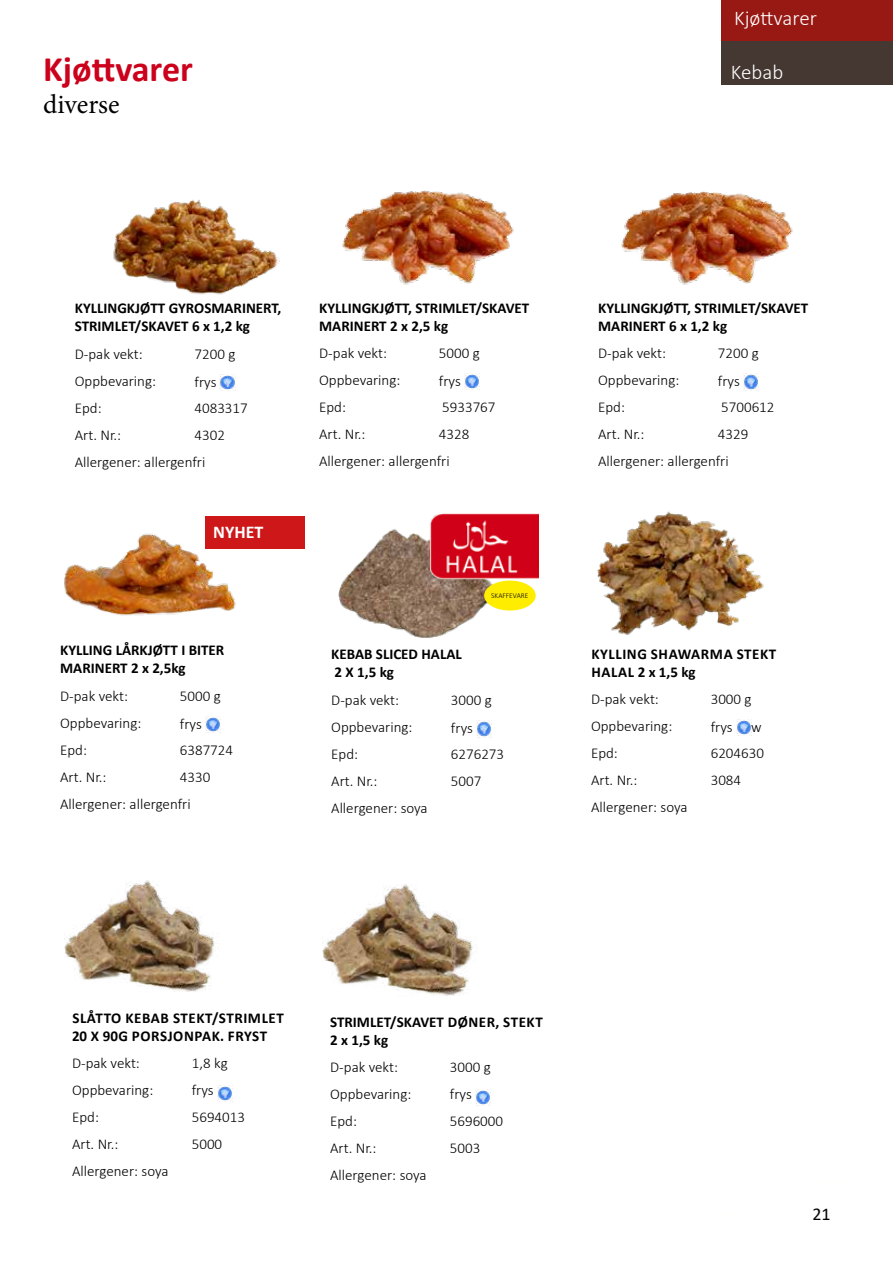
<style>
.page{position:relative;width:893px;height:1263px;background:#fff}
.page>*{position:absolute;margin:0;border:0;box-sizing:border-box;transform-origin:0 0}
.t1{font:700 36px "Calibri";color:#cc021c}
.t2{font:27px "Minion Pro";letter-spacing:-.005em;color:#000}
.t3{font:300 21px "Calibri";color:#fff}
.t4{font:700 18px "Calibri";color:#fff}
.t5{font:18px "Calibri";color:#000}
.t6{font:300 15px/27px "Calibri";color:#000}
.t7{font:700 15px/18px "Calibri";color:#000}
.t8{font:700 15px/18px "Calibri";letter-spacing:.04em;color:#000}
.t9{font:300 7.35px "Calibri";color:#000}
</style>
<div class="page">
<img style="left:476px;top:721px;width:15px;height:16px">
<img style="left:304px;top:516px;width:217px;height:122px">
<img style="left:430px;top:513px;width:108px;height:66px">
<img style="left:113px;top:200px;width:167px;height:95px">
<img style="left:220px;top:374px;width:15px;height:17px">
<img style="left:205px;top:716px;width:15px;height:17px">
<img style="left:597px;top:511px;width:167px;height:124px">
<img style="left:736px;top:719px;width:15px;height:17px">
<img style="left:342px;top:190px;width:172px;height:95px">
<img style="left:464px;top:374px;width:15px;height:16px">
<img style="left:621px;top:191px;width:172px;height:94px">
<img style="left:743px;top:374px;width:15px;height:16px">
<img style="left:475px;top:1089px;width:15px;height:16px">
<img style="left:217px;top:1085px;width:15px;height:17px">
<img style="left:322px;top:884px;width:151px;height:112px">
<img style="left:64px;top:880px;width:151px;height:112px">
<div style="left:205px;top:516px;width:99px;height:33px;background:#cd1719"></div>
<img style="left:64px;top:534px;width:172px;height:82px">
<div style="left:484px;top:580px;width:52px;height:30px;background:#ffed00;border-radius:50%"></div>
<div style="left:721px;top:41px;width:172px;height:44px;background:#453731"></div>
<div style="left:721px;top:0;width:172px;height:40px;background:#981914"></div>
<h1 class="t1" style="left:43px;top:44px;width:151px">Kjøttvarer</h1>
<h2 class="t2" style="left:43px;top:87px;width:78px">diverse</h2>
<h3 class="t3" style="left:734px;top:5px;width:84px">Kjøttvarer</h3>
<h3 class="t3" style="left:731px;top:59px;width:54px">Kebab</h3>
<p class="t7" style="left:75px;top:299px;width:208px">KYLLINGKJØTT GYROSMARINERT,<br>STRIMLET/SKAVET 6 x 1,2 kg</p>
<p class="t6" style="left:75px;top:340px;width:69px">D-pak vekt:</p>
<p class="t6" style="left:195px;top:340px;width:42px">7200 g</p>
<p class="t6" style="left:75px;top:367px;width:83px">Oppbevaring:</p>
<p class="t6" style="left:195px;top:368px;width:23px">frys</p>
<p class="t6" style="left:75px;top:394px;width:28px">Epd:</p>
<p class="t6" style="left:195px;top:394px;width:55px">4083317</p>
<p class="t6" style="left:75px;top:421px;width:48px">Art. Nr.:</p>
<p class="t6" style="left:75px;top:421px;width:152px;text-indent:120px">4302<br>Allergener: allergenfri</p>
<p class="t4" style="left:213px;top:519px;width:52px">NYHET</p>
<p class="t7" style="left:60px;top:641px;width:166px">KYLLING LÅRKJØTT I BITER<br>MARINERT 2 x 2,5kg</p>
<p class="t6" style="left:60px;top:682px;width:69px">D-pak vekt:</p>
<p class="t6" style="left:180px;top:682px;width:42px">5000 g</p>
<p class="t6" style="left:60px;top:709px;width:83px">Oppbevaring:</p>
<p class="t6" style="left:180px;top:710px;width:23px">frys</p>
<p class="t6" style="left:60px;top:736px;width:28px">Epd:</p>
<p class="t6" style="left:180px;top:736px;width:55px">6387724</p>
<p class="t6" style="left:60px;top:763px;width:48px">Art. Nr.:</p>
<p class="t6" style="left:60px;top:763px;width:152px;text-indent:120px">4330<br>Allergener: allergenfri</p>
<p class="t7" style="left:319px;top:299px;width:212px">KYLLINGKJØTT, STRIMLET/SKAVET<br>MARINERT 2 x 2,5 kg</p>
<p class="t6" style="left:319px;top:339px;width:69px">D-pak vekt:</p>
<p class="t6" style="left:439px;top:339px;width:42px">5000 g</p>
<p class="t6" style="left:319px;top:366px;width:83px">Oppbevaring:</p>
<p class="t6" style="left:439px;top:367px;width:23px">frys</p>
<p class="t6" style="left:319px;top:393px;width:28px">Epd:</p>
<p class="t6" style="left:442px;top:393px;width:55px">5933767</p>
<p class="t6" style="left:319px;top:420px;width:48px">Art. Nr.:</p>
<p class="t6" style="left:319px;top:420px;width:152px;text-indent:120px">4328<br>Allergener: allergenfri</p>
<p class="t9" style="left:491px;top:590px;width:39px">SKAFFEVARE</p>
<p class="t7" style="left:331px;top:645px;width:132px">KEBAB SLICED HALAL<br>2 X 1,5 kg</p>
<p class="t6" style="left:331px;top:686px;width:69px">D-pak vekt:</p>
<p class="t6" style="left:451px;top:686px;width:42px">3000 g</p>
<p class="t6" style="left:331px;top:713px;width:83px">Oppbevaring:</p>
<p class="t6" style="left:451px;top:714px;width:23px">frys</p>
<p class="t6" style="left:331px;top:740px;width:28px">Epd:</p>
<p class="t6" style="left:451px;top:740px;width:55px">6276273</p>
<p class="t6" style="left:331px;top:767px;width:48px">Art. Nr.:</p>
<p class="t6" style="left:451px;top:767px;width:32px">5007</p>
<p class="t6" style="left:331px;top:794px;width:98px">Allergener: soya</p>
<p class="t7" style="left:598px;top:299px;width:212px">KYLLINGKJØTT, STRIMLET/SKAVET<br>MARINERT 6 x 1,2 kg</p>
<p class="t6" style="left:598px;top:340px;width:69px">D-pak vekt:</p>
<p class="t6" style="left:718px;top:340px;width:42px">7200 g</p>
<p class="t6" style="left:598px;top:367px;width:83px">Oppbevaring:</p>
<p class="t6" style="left:718px;top:368px;width:23px">frys</p>
<p class="t6" style="left:598px;top:394px;width:28px">Epd:</p>
<p class="t6" style="left:721px;top:394px;width:55px">5700612</p>
<p class="t6" style="left:598px;top:421px;width:48px">Art. Nr.:</p>
<p class="t6" style="left:598px;top:421px;width:152px;text-indent:120px">4329<br>Allergener: allergenfri</p>
<p class="t8" style="left:591px;top:644px;width:187px">KYLLING SHAWARMA STEKT<br>HALAL 2 x 1,5 kg</p>
<p class="t6" style="left:591px;top:685px;width:69px">D-pak vekt:</p>
<p class="t6" style="left:711px;top:685px;width:42px">3000 g</p>
<p class="t6" style="left:591px;top:712px;width:83px">Oppbevaring:</p>
<p class="t6" style="left:711px;top:713px;width:53px">frys w</p>
<p class="t6" style="left:591px;top:739px;width:28px">Epd:</p>
<p class="t6" style="left:711px;top:739px;width:55px">6204630</p>
<p class="t6" style="left:591px;top:766px;width:48px">Art. Nr.:</p>
<p class="t6" style="left:711px;top:766px;width:32px">3084</p>
<p class="t6" style="left:591px;top:793px;width:98px">Allergener: soya</p>
<p class="t8" style="left:72px;top:1008px;width:213px">SLÅTTO KEBAB STEKT/STRIMLET<br>20 X 90G PORSJONPAK. FRYST</p>
<p class="t6" style="left:72px;top:1049px;width:69px">D-pak vekt:</p>
<p class="t6" style="left:192px;top:1049px;width:37px">1,8 kg</p>
<p class="t6" style="left:72px;top:1076px;width:83px">Oppbevaring:</p>
<p class="t6" style="left:192px;top:1076px;width:23px">frys</p>
<p class="t6" style="left:72px;top:1103px;width:28px">Epd:</p>
<p class="t6" style="left:192px;top:1103px;width:55px">5694013</p>
<p class="t6" style="left:72px;top:1130px;width:48px">Art. Nr.:</p>
<p class="t6" style="left:192px;top:1130px;width:32px">5000</p>
<p class="t6" style="left:72px;top:1157px;width:98px">Allergener: soya</p>
<p class="t7" style="left:330px;top:1012px;width:214px">STRIMLET/SKAVET DØNER, STEKT<br>2 x 1,5 kg</p>
<p class="t6" style="left:330px;top:1053px;width:69px">D-pak vekt:</p>
<p class="t6" style="left:450px;top:1053px;width:42px">3000 g</p>
<p class="t6" style="left:330px;top:1080px;width:83px">Oppbevaring:</p>
<p class="t6" style="left:450px;top:1080px;width:23px">frys</p>
<p class="t6" style="left:330px;top:1107px;width:28px">Epd:</p>
<p class="t6" style="left:450px;top:1107px;width:55px">5696000</p>
<p class="t6" style="left:330px;top:1134px;width:48px">Art. Nr.:</p>
<p class="t6" style="left:450px;top:1134px;width:32px">5003</p>
<p class="t6" style="left:330px;top:1161px;width:98px">Allergener: soya</p>
<p class="t5" style="left:812px;top:1201px;width:20px">21</p>
</div>
